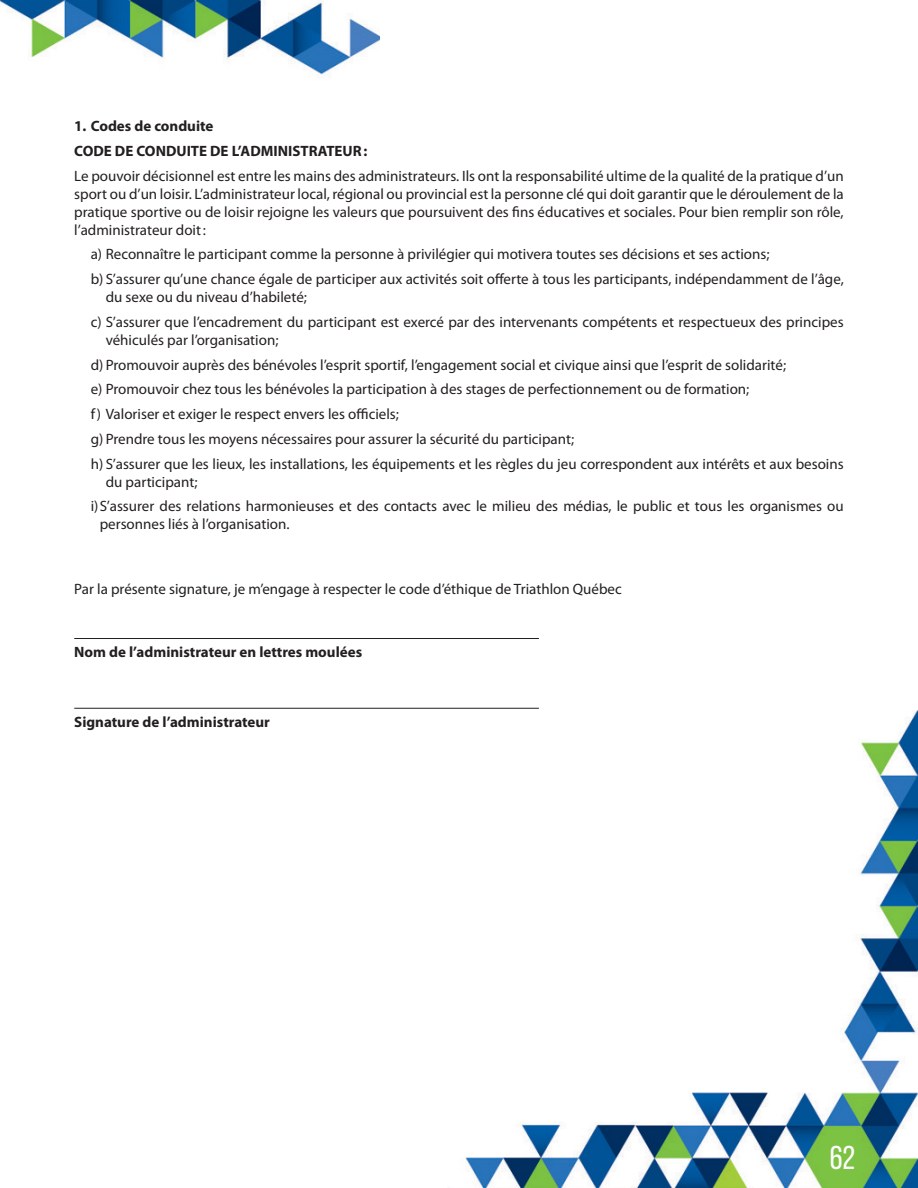
<style>
.page{position:relative;width:918px;height:1188px;background:#fff}
.page>*{position:absolute;margin:0;border:0;box-sizing:border-box;transform-origin:0 0}
.t1{font:33px "Bebas Neue";color:#fff}
.t2{font:15px/18px "Myriad Pro";color:#231f20}
.t3{font:700 15px "Myriad Pro";color:#231f20}
</style>
<div class="page">
<img style="left:464px;top:711px;width:454px;height:477px">
<img style="left:0;top:0;width:379px;height:77px">
<hr style="left:74px;top:638px;width:465px;height:1px;background:#231f20">
<hr style="left:74px;top:708px;width:465px;height:1px;background:#231f20">
<p class="t3" style="left:74px;top:118px;width:141px">1. Codes de conduite</p>
<p class="t3" style="left:74px;top:142px;width:295px">CODE DE CONDUITE DE L’ADMINISTRATEUR:</p>
<p class="t2" style="left:74px;top:167px;width:771px;text-align:justify">Le pouvoir décisionnel est entre les mains des administrateurs. Ils ont la responsabilité ultime de la qualité de la pratique d’un sport ou d’un loisir. L’administrateur local, régional ou provincial est la personne clé qui doit garantir que le déroulement de la pratique sportive ou de loisir rejoigne les valeurs que poursuivent des fins éducatives et sociales. Pour bien remplir son rôle, l’administrateur doit:</p>
<p class="t2" style="left:91px;top:246px;width:680px">a) Reconnaître le participant comme la personne à privilégier qui motivera toutes ses décisions et ses actions;</p>
<p class="t2" style="left:106px;top:270px;width:740px;text-indent:-15px">b) S’assurer qu’une chance égale de participer aux activités soit offerte à tous les participants, indépendamment de l’âge, du sexe ou du niveau d’habileté;</p>
<p class="t2" style="left:106px;top:313px;width:739px;text-indent:-15px">c) S’assurer que l’encadrement du participant est exercé par des intervenants compétents et respectueux des principes véhiculés par l’organisation;</p>
<p class="t2" style="left:91px;top:356px;width:697px">d) Promouvoir auprès des bénévoles l’esprit sportif, l’engagement social et civique ainsi que l’esprit de solidarité;</p>
<p class="t2" style="left:91px;top:381px;width:660px">e) Promouvoir chez tous les bénévoles la participation à des stages de perfectionnement ou de formation;</p>
<p class="t2" style="left:91px;top:405px;width:310px">f) Valoriser et exiger le respect envers les officiels;</p>
<p class="t2" style="left:91px;top:430px;width:485px">g) Prendre tous les moyens nécessaires pour assurer la sécurité du participant;</p>
<p class="t2" style="left:106px;top:455px;width:739px;text-indent:-15px">h) S’assurer que les lieux, les installations, les équipements et les règles du jeu correspondent aux intérêts et aux besoins du participant;</p>
<p class="t2" style="left:100px;top:498px;width:746px;text-indent:-9px">i)S’assurer des relations harmonieuses et des contacts avec le milieu des médias, le public et tous les organismes ou personnes liés à l’organisation.</p>
<p class="t2" style="left:74px;top:580px;width:549px">Par la présente signature, je m’engage à respecter le code d’éthique de Triathlon Québec</p>
<p class="t3" style="left:74px;top:643px;width:289px">Nom de l’administrateur en lettres moulées</p>
<p class="t3" style="left:74px;top:713px;width:197px">Signature de l’administrateur</p>
<h1 class="t1" style="left:830px;top:1140px;width:27px">62</h1>
</div>
